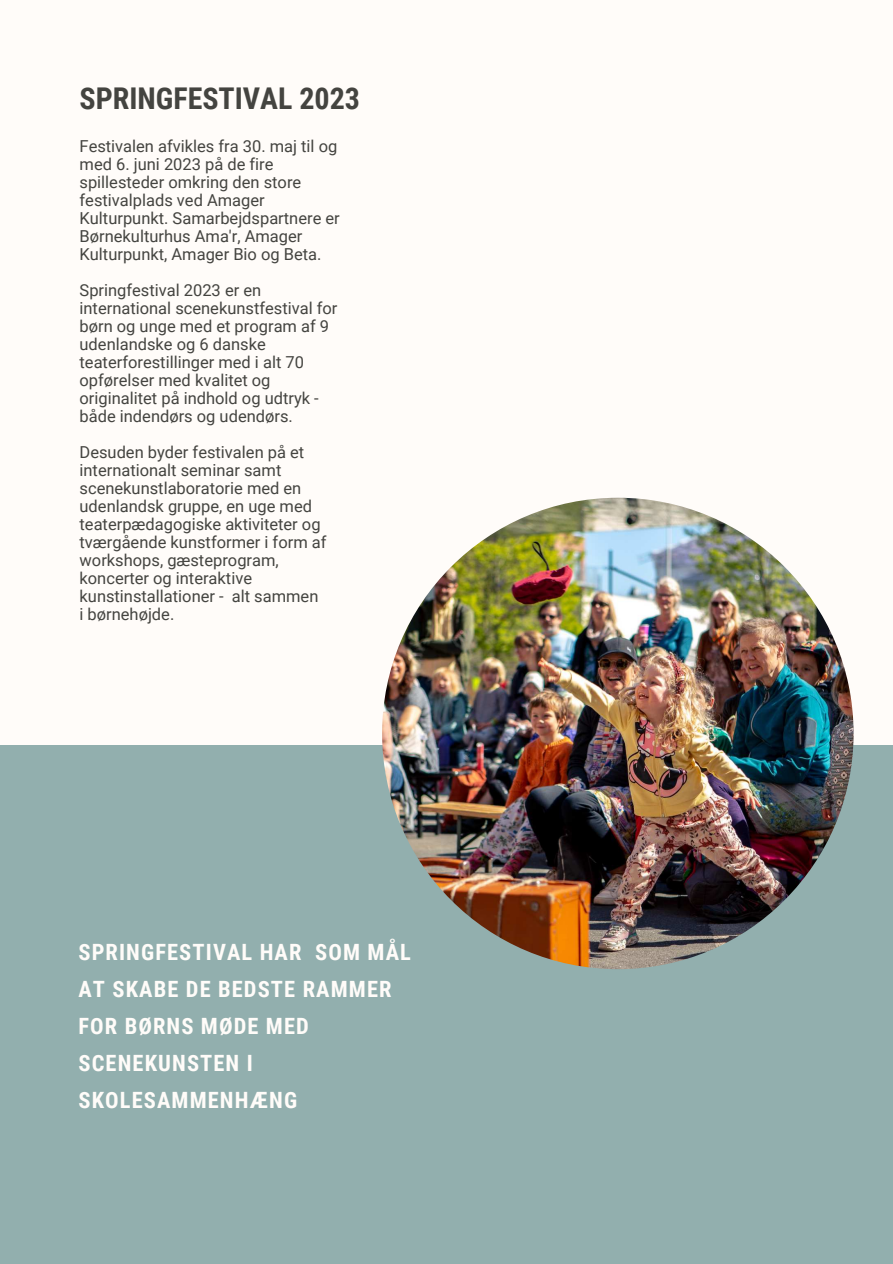
<style>
.page{position:relative;width:893px;height:1264px;background:#fff}
.page>*{position:absolute;margin:0;border:0;box-sizing:border-box;transform-origin:0 0}
.t1{font:700 30px "Roboto Condensed";color:#444440}
.t2{font:700 22.35px/37px "Roboto Condensed";letter-spacing:.05em;color:#fffcf9}
.t3{font:16.5px/18px "Roboto";color:#444440}
</style>
<div class="page">
<div style="left:0;top:0;width:892px;height:1262px;background:#fffcf9"></div>
<div style="left:0;top:745px;width:892px;height:518px;background:#92afae"></div>
<img style="left:382px;top:498px;width:471px;height:471px;border-radius:50%">
<h1 class="t1" style="left:80px;top:78px;width:282px">SPRINGFESTIVAL 2023</h1>
<p class="t3" style="left:80px;top:136px;width:262px">Festivalen afvikles fra 30. maj til og med 6. juni 2023 på de fire spillesteder omkring den store festivalplads ved Amager<br>Kulturpunkt. Samarbejdspartnere er<br>Børnekulturhus Ama'r, Amager<br>Kulturpunkt, Amager Bio og Beta.</p>
<p class="t3" style="left:80px;top:280px;width:259px">Springfestival 2023 er en international scenekunstfestival for børn og unge med et program af 9 udenlandske og 6 danske teaterforestillinger med i alt 70 opførelser med kvalitet og originalitet på indhold og udtryk - både indendørs og udendørs.</p>
<p class="t3" style="left:80px;top:442px;width:248px">Desuden byder festivalen på et internationalt seminar samt scenekunstlaboratorie med en udenlandsk gruppe, en uge med teaterpædagogiske aktiviteter og tværgående kunstformer i form af workshops, gæsteprogram, koncerter og interaktive kunstinstallationer - alt sammen i børnehøjde.</p>
<h2 class="t2" style="left:78px;top:932px;width:334px">SPRINGFESTIVAL HAR SOM MÅL<br>AT SKABE DE BEDSTE RAMMER<br>FOR BØRNS MØDE MED<br>SCENEKUNSTEN I<br>SKOLESAMMENHÆNG</h2>
</div>
